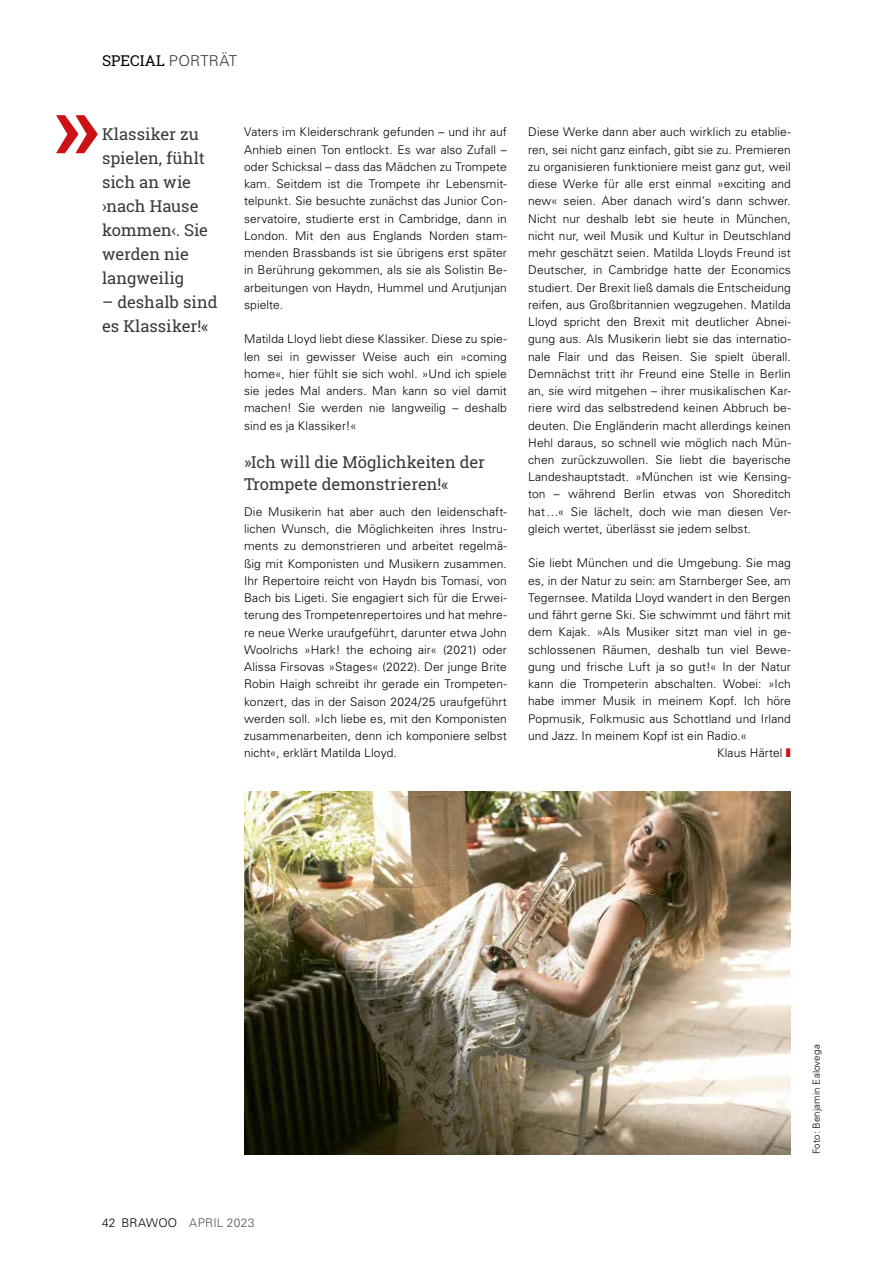
<style>
.page{position:relative;width:893px;height:1263px;background:#fff}
.page>*{position:absolute;margin:0;border:0;box-sizing:border-box;transform-origin:0 0}
.t1{font:700 97.5px "Roboto Slab";color:#cc1216}
.t2{font:16.5px/24px "Roboto Slab";letter-spacing:-.005em;color:#383937}
.t3{font:15px "Roboto Slab";color:#000}
.t4{font:300 12px/17.2px "Univers LT Pro 45";letter-spacing:.01em;color:#000;text-align:justify}
.t5{font:300 12px "Univers LT Pro 45";letter-spacing:.015em;color:#555756}
.t6{font:300 9.75px "Univers LT Pro 45";letter-spacing:.015em;color:#000}
.s1{font-family:"Univers LT Pro 45";font-weight:300;color:#383937}
.s2{color:#000}
</style>
<div class="page">
<img style="left:244px;top:792px;width:547px;height:362px">
<p class="t3" style="left:102px;top:50px;width:137px">SPECIAL <span class="s1">PORTRÄT</span></p>
<h1 class="t1" style="left:53px;top:58px;width:48px">»</h1>
<h2 class="t2" style="left:102px;top:122px;width:108px">Klassiker zu spielen, fühlt sich an wie ›nach Hause kommen‹. Sie werden nie langweilig</h2>
<h2 class="t2" style="left:102px;top:290px;width:117px">– deshalb sind es Klassiker!«</h2>
<p class="t4" style="left:244px;top:123px;width:264px">Vaters im Kleiderschrank gefunden – und ihr auf Anhieb einen Ton entlockt. Es war also Zufall – oder Schicksal – dass das Mädchen zu Trompete kam. Seitdem ist die Trompete ihr Lebensmit&shy;telpunkt. Sie besuchte zunächst das Junior Con&shy;servatoire, studierte erst in Cambridge, dann in London. Mit den aus Englands Norden stam&shy;menden Brassbands ist sie übrigens erst später in Berührung gekommen, als sie als Solistin Be&shy;arbeitungen von Haydn, Hummel und Arutjunjan spielte.</p>
<p class="t4" style="left:244px;top:330px;width:264px">Matilda Lloyd liebt diese Klassiker. Diese zu spie&shy;len sei in gewisser Weise auch ein »coming home«, hier fühlt sie sich wohl. »Und ich spiele sie jedes Mal anders. Man kann so viel damit machen! Sie werden nie langweilig – deshalb sind es ja Klassiker!«</p>
<h2 class="t2" style="left:244px;top:451px;width:242px;line-height:21.8px">»Ich will die Möglichkeiten der<br>Trompete demonstrieren!«</h2>
<p class="t4" style="left:244px;top:503px;width:264px">Die Musikerin hat aber auch den leidenschaft&shy;lichen Wunsch, die Möglichkeiten ihres Instru&shy;ments zu demonstrieren und arbeitet regelmä&shy;ßig mit Komponisten und Musikern zusammen.<br>Ihr Repertoire reicht von Haydn bis Tomasi, von Bach bis Ligeti. Sie engagiert sich für die Erwei&shy;terung des Trompetenrepertoires und hat mehre&shy;re neue Werke uraufgeführt, darunter etwa John Woolrichs »Hark! the echoing air« (2021) oder Alissa Firsovas »Stages« (2022). Der junge Brite Robin Haigh schreibt ihr gerade ein Trompeten&shy;konzert, das in der Saison 2024/25 uraufgeführt werden soll. »Ich liebe es, mit den Komponisten zusammenarbeiten, denn ich komponiere selbst nicht«, erklärt Matilda Lloyd.</p>
<p class="t4" style="left:528px;top:123px;width:264px">Diese Werke dann aber auch wirklich zu etablie&shy;ren, sei nicht ganz einfach, gibt sie zu. Premieren zu organisieren funktioniere meist ganz gut, weil diese Werke für alle erst einmal »exciting and new« seien. Aber danach wird’s dann schwer.<br>Nicht nur deshalb lebt sie heute in München, nicht nur, weil Musik und Kultur in Deutschland mehr geschätzt seien. Matilda Lloyds Freund ist Deutscher, in Cambridge hatte der Economics studiert. Der Brexit ließ damals die Entscheidung reifen, aus Großbritannien wegzugehen. Matilda Lloyd spricht den Brexit mit deutlicher Abnei&shy;gung aus. Als Musikerin liebt sie das internatio&shy;nale Flair und das Reisen. Sie spielt überall.<br>Demnächst tritt ihr Freund eine Stelle in Berlin an, sie wird mitgehen – ihrer musikalischen Kar&shy;riere wird das selbstredend keinen Abbruch be&shy;deuten. Die Engländerin macht allerdings keinen Hehl daraus, so schnell wie möglich nach Mün&shy;chen zurückzuwollen. Sie liebt die bayerische Landeshauptstadt. »München ist wie Kensing&shy;ton – während Berlin etwas von Shoreditch hat…« Sie lächelt, doch wie man diesen Ver&shy;gleich wertet, überlässt sie jedem selbst.</p>
<p class="t4" style="left:528px;top:554px;width:264px">Sie liebt München und die Umgebung. Sie mag</p>
<p class="t4" style="left:528px;top:571px;width:264px">es, in der Natur zu sein: am Starnberger See, am</p>
<p class="t4" style="left:528px;top:589px;width:264px">Tegernsee. Matilda Lloyd wandert in den Bergen</p>
<p class="t4" style="left:528px;top:606px;width:264px">und fährt gerne Ski. Sie schwimmt und fährt mit</p>
<p class="t4" style="left:528px;top:623px;width:264px">dem Kajak. »Als Musiker sitzt man viel in ge-</p>
<p class="t4" style="left:528px;top:640px;width:264px">schlossenen Räumen, deshalb tun viel Bewe-</p>
<p class="t4" style="left:528px;top:658px;width:264px">gung und frische Luft ja so gut!« In der Natur</p>
<p class="t4" style="left:528px;top:675px;width:264px">kann die Trompeterin abschalten. Wobei: »Ich</p>
<p class="t4" style="left:528px;top:692px;width:264px">habe immer Musik in meinem Kopf. Ich höre</p>
<p class="t4" style="left:528px;top:709px;width:264px">Popmusik, Folkmusic aus Schottland und Irland</p>
<p class="t4" style="left:528px;top:727px;width:220px">und Jazz. In meinem Kopf ist ein Radio.«</p>
<p class="t4" style="left:717px;top:744px;width:67px">Klaus Härtel</p>
<p class="t5" style="left:102px;top:1215px;width:154px"><span class="s2">42 BRAWOO</span> APRIL 2023</p>
<p class="t6" style="left:810px;top:1154px;width:111px;rotate:-90deg">Foto: Benjamin Ealovega</p>
</div>
